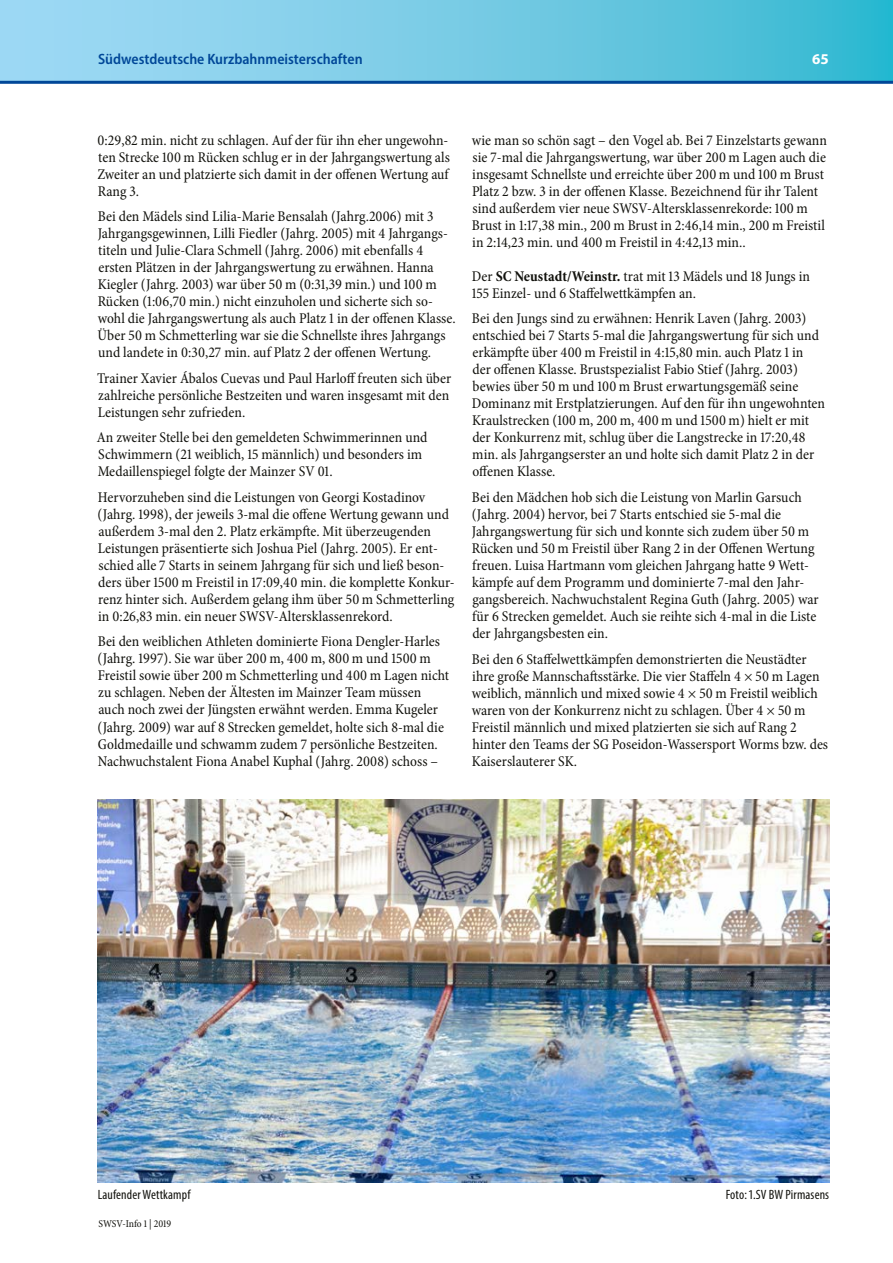
<style>
.page{position:relative;width:893px;height:1263px;background:#fff}
.page>*{position:absolute;margin:0;border:0;box-sizing:border-box;transform-origin:0 0}
.t1{font:condensed 15px/17px "Minion Pro";letter-spacing:.005em;color:#12120d}
.t2{font:600 semi-condensed 15px "Myriad Pro";color:#004798}
.t3{font:700 15px "Myriad Pro";color:#fff}
.t4{font:condensed 13.5px "Myriad Pro";letter-spacing:.01em;color:#12120d}
.t5{font:condensed 10.5px "Minion Pro";letter-spacing:-.005em;color:#12120d}
.s1{font-weight:700}
</style>
<div class="page">
<img style="left:98px;top:799px;width:731px;height:383px">
<svg style="left:0;top:0;width:893px;height:81px;background:#72cae4"></svg>
<hr style="left:0;top:81px;width:893px;height:3px;background:#004798">
<p class="t2" style="left:98px;top:49px;width:266px">Südwestdeutsche Kurzbahnmeisterschaften</p>
<p class="t3" style="left:812px;top:49px;width:18px">65</p>
<p class="t1" style="left:98px;top:132px;width:354px;text-align:justify">0:29,82 min. nicht zu schlagen. Auf der für ihn eher ungewohn&shy;ten Strecke 100 m Rücken schlug er in der Jahrgangswertung als Zweiter an und platzierte sich damit in der offenen Wertung auf Rang 3.</p>
<p class="t1" style="left:98px;top:208px;width:360px">Bei den Mädels sind Lilia-Marie Bensalah (Jahrg.2006) mit 3<br>Jahrgangsgewinnen, Lilli Fiedler (Jahrg. 2005) mit 4 Jahrgangs&shy;titeln und Julie-Clara Schmell (Jahrg. 2006) mit ebenfalls 4 ersten Plätzen in der Jahrgangswertung zu erwähnen. Hanna Kiegler (Jahrg. 2003) war über 50 m (0:31,39 min.) und 100 m Rücken (1:06,70 min.) nicht einzuholen und sicherte sich so&shy;wohl die Jahrgangswertung als auch Platz 1 in der offenen Klasse.<br>Über 50 m Schmetterling war sie die Schnellste ihres Jahrgangs und landete in 0:30,27 min. auf Platz 2 der offenen Wertung.</p>
<p class="t1" style="left:97px;top:370px;width:356px">Trainer Xavier Ábalos Cuevas und Paul Harloff freuten sich über zahlreiche persönliche Bestzeiten und waren insgesamt mit den<br>Leistungen sehr zufrieden.</p>
<p class="t1" style="left:97px;top:429px;width:332px">An zweiter Stelle bei den gemeldeten Schwimmerinnen und<br>Schwimmern (21 weiblich, 15 männlich) und besonders im<br>Medaillenspiegel folgte der Mainzer SV 01.</p>
<p class="t1" style="left:98px;top:489px;width:359px">Hervorzuheben sind die Leistungen von Georgi Kostadinov (Jahrg. 1998), der jeweils 3-mal die offene Wertung gewann und außerdem 3-mal den 2. Platz erkämpfte. Mit überzeugenden Leistungen präsentierte sich Joshua Piel (Jahrg. 2005). Er ent&shy;schied alle 7 Starts in seinem Jahrgang für sich und ließ beson&shy;ders über 1500 m Freistil in 17:09,40 min. die komplette Konkur&shy;renz hinter sich. Außerdem gelang ihm über 50 m Schmetterling in 0:26,83 min. ein neuer SWSV-Altersklassenrekord.</p>
<p class="t1" style="left:98px;top:633px;width:353px">Bei den weiblichen Athleten dominierte Fiona Dengler-Harles (Jahrg. 1997). Sie war über 200 m, 400 m, 800 m und 1500 m Freistil sowie über 200 m Schmetterling und 400 m Lagen nicht zu schlagen. Neben der Ältesten im Mainzer Team müssen auch noch zwei der Jüngsten erwähnt werden. Emma Kugeler (Jahrg. 2009) war auf 8 Strecken gemeldet, holte sich 8-mal die Goldmedaille und schwamm zudem 7 persönliche Bestzeiten.<br>Nachwuchstalent Fiona Anabel Kuphal (Jahrg. 2008) schoss –</p>
<p class="t1" style="left:472px;top:132px;width:357px">wie man so schön sagt – den Vogel ab. Bei 7 Einzelstarts gewann sie 7-mal die Jahrgangswertung, war über 200 m Lagen auch die insgesamt Schnellste und erreichte über 200 m und 100 m Brust Platz 2 bzw. 3 in der offenen Klasse. Bezeichnend für ihr Talent sind außerdem vier neue SWSV-Altersklassenrekorde: 100 m Brust in 1:17,38 min., 200 m Brust in 2:46,14 min., 200 m Freistil in 2:14,23 min. und 400 m Freistil in 4:42,13 min..</p>
<p class="t1" style="left:472px;top:268px;width:340px">Der <span class="s1">SC Neustadt/Weinstr.</span> trat mit 13 Mädels und 18 Jungs in<br>155 Einzel- und 6 Staffelwettkämpfen an.</p>
<p class="t1" style="left:472px;top:310px;width:355px">Bei den Jungs sind zu erwähnen: Henrik Laven (Jahrg. 2003) entschied bei 7 Starts 5-mal die Jahrgangswertung für sich und erkämpfte über 400 m Freistil in 4:15,80 min. auch Platz 1 in<br>der offenen Klasse. Brustspezialist Fabio Stief (Jahrg. 2003) bewies über 50 m und 100 m Brust erwartungsgemäß seine Dominanz mit Erstplatzierungen. Auf den für ihn ungewohnten Kraulstrecken (100 m, 200 m, 400 m und 1500 m) hielt er mit der Konkurrenz mit, schlug über die Langstrecke in 17:20,48 min. als Jahrgangserster an und holte sich damit Platz 2 in der offenen Klasse.</p>
<p class="t1" style="left:472px;top:489px;width:348px">Bei den Mädchen hob sich die Leistung von Marlin Garsuch (Jahrg. 2004) hervor, bei 7 Starts entschied sie 5-mal die Jahrgangswertung für sich und konnte sich zudem über 50 m Rücken und 50 m Freistil über Rang 2 in der Offenen Wertung freuen. Luisa Hartmann vom gleichen Jahrgang hatte 9 Wett&shy;kämpfe auf dem Programm und dominierte 7-mal den Jahr&shy;gangsbereich. Nachwuchstalent Regina Guth (Jahrg. 2005) war für 6 Strecken gemeldet. Auch sie reihte sich 4-mal in die Liste der Jahrgangsbesten ein.</p>
<p class="t1" style="left:472px;top:650px;width:358px">Bei den 6 Staffelwettkämpfen demonstrierten die Neustädter ihre große Mannschaftsstärke. Die vier Staffeln 4 × 50 m Lagen weiblich, männlich und mixed sowie 4 × 50 m Freistil weiblich waren von der Konkurrenz nicht zu schlagen. Über 4 × 50 m Freistil männlich und mixed platzierten sie sich auf Rang 2 hinter den Teams der SG Poseidon-Wassersport Worms bzw. des Kaiserslauterer SK.</p>
<p class="t4" style="left:98px;top:1186px;width:94px">Laufender Wettkampf</p>
<p class="t4" style="left:726px;top:1186px;width:105px">Foto: 1.SV BW Pirmasens</p>
<p class="t5" style="left:98px;top:1217px;width:74px">SWSV-Info 1 | 2019</p>
</div>
